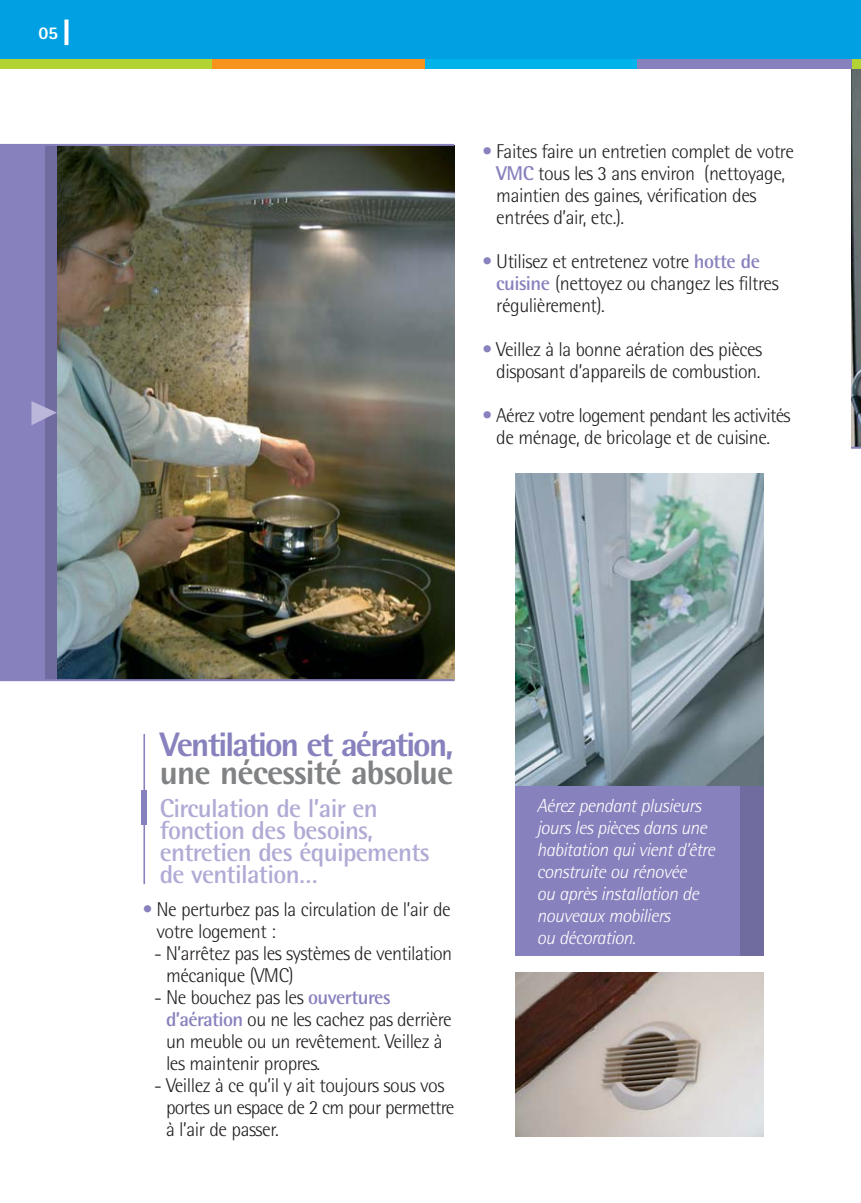
<style>
.page{position:relative;width:861px;height:1203px;background:#fff}
.page>*{position:absolute;margin:0;border:0;box-sizing:border-box;transform-origin:0 0}
.t1{font:800 34px "Rotis Semi Sans";letter-spacing:-.055em;color:#8781bd}
.t2{font:800 34px "Rotis Semi Sans";letter-spacing:-.03em;color:#808284}
.t3{font:700 26px/22px "Rotis Semi Sans";letter-spacing:-.025em;color:#afabd5}
.t4{font:300 20px/22px "Rotis Semi Sans";letter-spacing:-.025em;color:#231f20}
.t5{font:italic 300 19px/22px "Rotis Semi Sans";letter-spacing:-.025em;color:#fff}
.t6{font:800 18px "Rotis Sans Serif";color:#fff}
.s1{color:#8781bd}
.s2{font-weight:700;color:#8781bd}
</style>
<div class="page">
<img style="left:0;top:0;width:861px;height:1137px">
<p class="t6" style="left:38px;top:26px;width:21px">05</p>
<p class="t4" style="left:496px;top:142px;width:299px;text-indent:-14px"><span class="s1">•</span> Faites faire un entretien complet de votre <span class="s2">VMC</span> tous les 3 ans environ (nettoyage, maintien des gaines, vérification des entrées d’air, etc.).</p>
<p class="t4" style="left:496px;top:252px;width:284px;text-indent:-14px"><span class="s1">•</span> Utilisez et entretenez votre <span class="s2">hotte de cuisine</span> (nettoyez ou changez les filtres régulièrement).</p>
<p class="t4" style="left:483px;top:340px;width:281px;text-align:center"><span class="s1">•</span> Veillez à la bonne aération des pièces disposant d’appareils de combustion.</p>
<p class="t4" style="left:483px;top:406px;width:310px;text-align:center"><span class="s1">•</span> Aérez votre logement pendant les activités de ménage, de bricolage et de cuisine.</p>
<h1 class="t1" style="left:160px;top:732px;width:295px">Ventilation et aération,</h1>
<h1 class="t2" style="left:160px;top:760px;width:295px">une nécessité absolue</h1>
<h2 class="t3" style="left:160px;top:800px;width:272px">Circulation de l’air en fonction des besoins, entretien des équipements de ventilation…</h2>
<p class="t4" style="left:157px;top:900px;width:296px;text-indent:-14px"><span class="s1">•</span> Ne perturbez pas la circulation de l’air de votre logement :</p>
<p class="t4" style="left:166px;top:944px;width:288px;text-indent:-12px">- N’arrêtez pas les systèmes de ventilation mécanique (VMC)</p>
<p class="t4" style="left:166px;top:988px;width:287px;text-indent:-12px">- Ne bouchez pas les <span class="s2">ouvertures d’aération</span> ou ne les cachez pas derrière un meuble ou un revêtement. Veillez à les maintenir propres.</p>
<p class="t4" style="left:166px;top:1076px;width:290px;text-indent:-12px">- Veillez à ce qu’il y ait toujours sous vos portes un espace de 2 cm pour permettre à l’air de passer.</p>
<p class="t5" style="left:537px;top:796px;width:180px">Aérez pendant plusieurs jours les pièces dans une habitation qui vient d’être construite ou rénovée<br>ou après installation de nouveaux mobiliers<br>ou décoration.</p>
</div>
